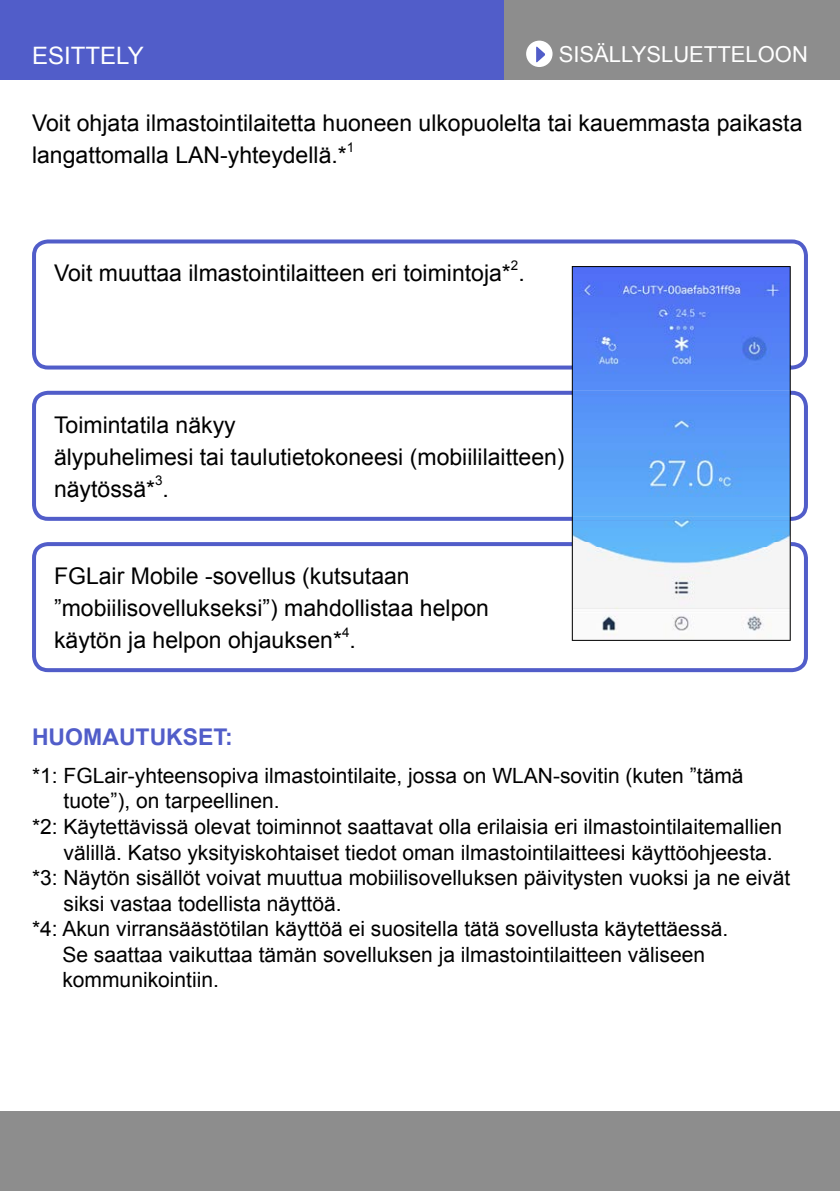
<style>
.page{position:relative;width:840px;height:1191px;background:#fff}
.page>*{position:absolute;margin:0;border:0;box-sizing:border-box;transform-origin:0 0}
.t1{font:24px "Arial";color:#fff}
.t2{font:23px/32px "Arial";color:#000}
.t3{font:700 23px "Arial";color:#515dc9}
.t4{font:22px "Arial";color:#fff}
.t5{font:21px "Arial";color:#000}
.t6{font:13.4px "Arial";color:#000}
</style>
<div class="page">
<div style="left:0;top:0;width:839px;height:79px;background:#8d8d8d"></div>
<div style="left:0;top:1111px;width:839px;height:80px;background:#8d8d8d"></div>
<div style="left:0;top:0;width:503px;height:79px;background:#515dc9"></div>
<div style="left:526px;top:41px;width:26px;height:26px;background:#fff;border-radius:50%"></div>
<svg style="left:536px;top:46px;width:9px;height:17px"></svg>
<svg style="left:32px;top:239px;width:775px;height:130px"></svg>
<svg style="left:32px;top:391px;width:775px;height:130px"></svg>
<svg style="left:32px;top:542px;width:775px;height:130px"></svg>
<svg style="left:571px;top:266px;width:219px;height:375px"></svg>
<p class="t1" style="left:32px;top:39px;width:113px">ESITTELY</p>
<p class="t4" style="left:558px;top:40px;width:251px">SISÄLLYSLUETTELOON</p>
<p class="t2" style="left:32px;top:107px;width:771px">Voit ohjata ilmastointilaitetta huoneen ulkopuolelta tai kauemmasta paikasta langattomalla LAN-yhteydellä.*</p>
<p class="t6" style="left:347px;top:139px;width:9px">1</p>
<p class="t6" style="left:510px;top:257px;width:9px">2</p>
<p class="t2" style="left:54px;top:257px;width:472px">Voit muuttaa ilmastointilaitteen eri toimintoja* .</p>
<p class="t2" style="left:54px;top:409px;width:512px">Toimintatila näkyy<br>älypuhelimesi tai taulutietokoneesi (mobiililaitteen) näytössä* .</p>
<p class="t6" style="left:155px;top:472px;width:9px">3</p>
<p class="t2" style="left:54px;top:560px;width:436px">FGLair Mobile -sovellus (kutsutaan ”mobiilisovellukseksi”) mahdollistaa helpon käytön ja helpon ohjauksen* .</p>
<p class="t6" style="left:342px;top:623px;width:9px">4</p>
<p class="t3" style="left:32px;top:721px;width:202px">HUOMAUTUKSET:</p>
<p class="t5" style="left:32px;top:762px;width:712px">*1: FGLair-yhteensopiva ilmastointilaite, jossa on WLAN-sovitin (kuten ”tämä</p>
<p class="t5" style="left:64px;top:787px;width:217px">tuote”), on tarpeellinen.</p>
<p class="t5" style="left:32px;top:813px;width:751px">*2: Käytettävissä olevat toiminnot saattavat olla erilaisia eri ilmastointilaitemallien</p>
<p class="t5" style="left:64px;top:838px;width:710px">välillä. Katso yksityiskohtaiset tiedot oman ilmastointilaitteesi käyttöohjeesta.</p>
<p class="t5" style="left:32px;top:864px;width:759px">*3: Näytön sisällöt voivat muuttua mobiilisovelluksen päivitysten vuoksi ja ne eivät</p>
<p class="t5" style="left:64px;top:889px;width:279px">siksi vastaa todellista näyttöä.</p>
<p class="t5" style="left:32px;top:915px;width:697px">*4: Akun virransäästötilan käyttöä ei suositella tätä sovellusta käytettäessä.</p>
<p class="t5" style="left:62px;top:940px;width:643px">Se saattaa vaikuttaa tämän sovelluksen ja ilmastointilaitteen väliseen</p>
<p class="t5" style="left:62px;top:966px;width:158px">kommunikointiin.</p>
</div>
